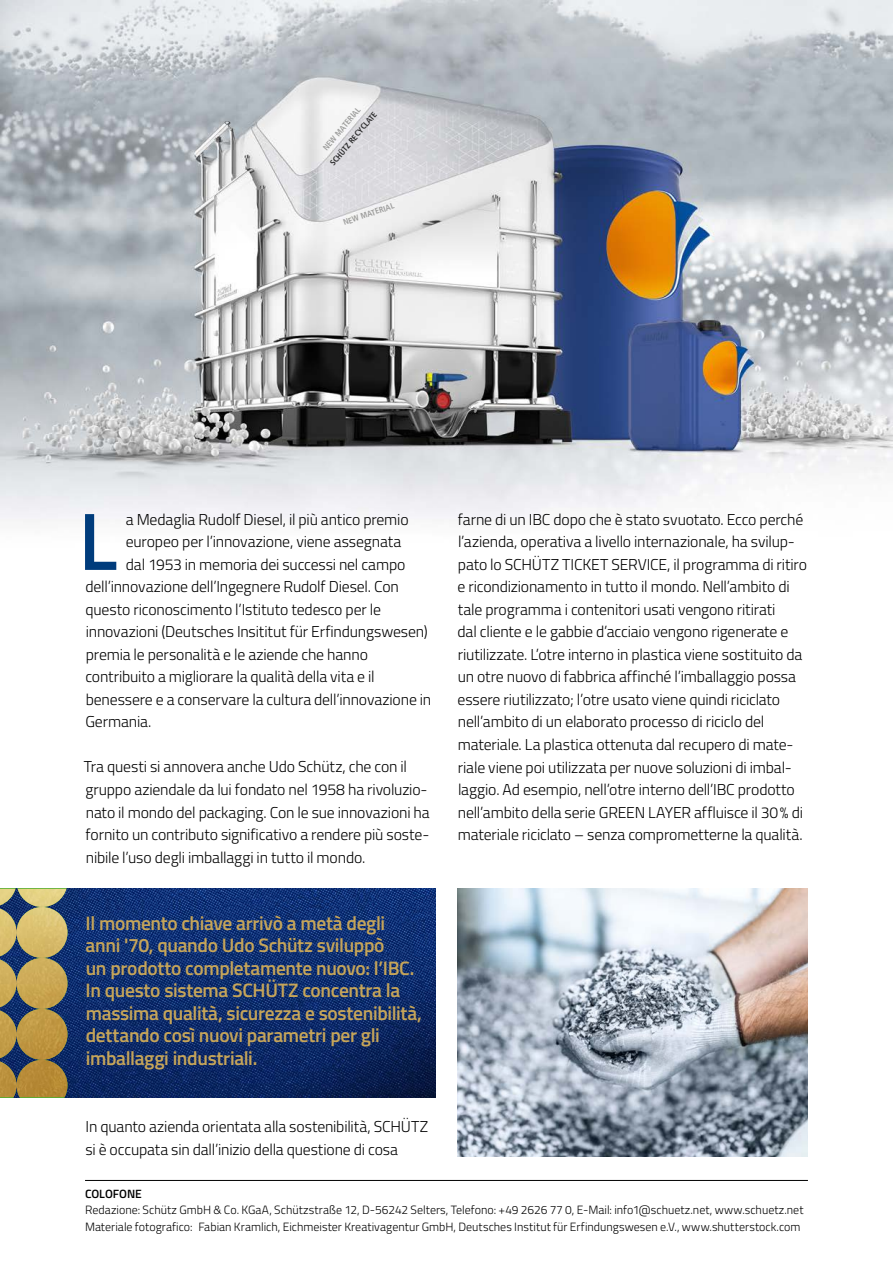
<style>
.page{position:relative;width:893px;height:1263px;background:#fff}
.page>*{position:absolute;margin:0;border:0;box-sizing:border-box;transform-origin:0 0}
.t1{font:600 81.45px "Cairo";color:#003c7c}
.t2{font:600 19.5px/22.5px "Cairo";letter-spacing:-.02em;color:#c6a559}
.t3{font:300 15.75px/22.5px "Cairo";letter-spacing:-.01em;color:#000}
.t4{font:300 12px/16.5px "Cairo";color:#000}
.t5{font:600 12px "Cairo";color:#000}
.t6{font:700 condensed 8.25px "Frutiger LT Pro";color:#878786}
.t7{font:700 condensed 8.25px "Frutiger LT Pro";color:#000}
</style>
<div class="page">
<img style="left:0;top:0;width:893px;height:522px">
<img style="left:68px;top:889px;width:368px;height:208px">
<img style="left:0;top:889px;width:68px;height:208px">
<hr style="left:85px;top:1180px;width:723px;height:1px;background:#000">
<img style="left:457px;top:889px;width:351px;height:268px">
<p class="t6" style="left:321px;top:146px;width:55px;rotate:-50deg">NEW MATERIAL</p>
<p class="t7" style="left:328px;top:161px;width:69px;rotate:-50deg">SCHÜTZ RECYCLATE</p>
<p class="t6" style="left:342px;top:218px;width:55px;rotate:-19deg">NEW MATERIAL</p>
<h1 class="t1" style="left:79px;top:480px;width:40px">L</h1>
<p class="t3" style="left:126px;top:508px;width:284px">a Medaglia Rudolf Diesel, il più antico premio</p>
<p class="t3" style="left:126px;top:531px;width:277px">europeo per l’innovazione, viene assegnata</p>
<p class="t3" style="left:126px;top:553px;width:281px">dal 1953 in memoria dei successi nel campo</p>
<p class="t3" style="left:85px;top:576px;width:315px">dell’innovazione dell’Ingegnere Rudolf Diesel. Con</p>
<p class="t3" style="left:85px;top:598px;width:297px">questo riconoscimento l’Istituto tedesco per le</p>
<p class="t3" style="left:86px;top:621px;width:343px">innovazioni (Deutsches Insititut für Erfindungswesen)</p>
<p class="t3" style="left:86px;top:643px;width:284px">premia le personalità e le aziende che hanno</p>
<p class="t3" style="left:85px;top:666px;width:291px">contribuito a migliorare la qualità della vita e il</p>
<p class="t3" style="left:86px;top:688px;width:347px">benessere e a conservare la cultura dell’innovazione in</p>
<p class="t3" style="left:85px;top:711px;width:67px">Germania.</p>
<p class="t3" style="left:84px;top:756px;width:347px">Tra questi si annovera anche Udo Schütz, che con il gruppo aziendale da lui fondato nel 1958 ha rivoluzio&shy;nato il mondo del packaging. Con le sue innovazioni ha fornito un contributo significativo a rendere più soste&shy;nibile l’uso degli imballaggi in tutto il mondo.</p>
<p class="t2" style="left:86px;top:912px;width:338px">Il momento chiave arrivò a metà degli anni '70, quando Udo Schütz sviluppò<br>un prodotto completamente nuovo: l’IBC.<br>In questo sistema SCHÜTZ concentra la massima qualità, sicurezza e sostenibilità, dettando così nuovi parametri per gli imballaggi industriali.</p>
<p class="t3" style="left:85px;top:1116px;width:344px">In quanto azienda orientata alla sostenibilità, SCHÜTZ si è occupata sin dall’inizio della questione di cosa</p>
<p class="t3" style="left:458px;top:508px;width:351px">farne di un IBC dopo che è stato svuotato. Ecco perché l’azienda, operativa a livello internazionale, ha svilup&shy;pato lo SCHÜTZ TICKET SERVICE, il programma di ritiro e ricondizionamento in tutto il mondo. Nell’ambito di tale programma i contenitori usati vengono ritirati<br>dal cliente e le gabbie d’acciaio vengono rigenerate e riutilizzate. L’otre interno in plastica viene sostituito da un otre nuovo di fabbrica affinché l’imballaggio possa essere riutilizzato; l’otre usato viene quindi riciclato nell’ambito di un elaborato processo di riciclo del materiale. La plastica ottenuta dal recupero di mate&shy;riale viene poi utilizzata per nuove soluzioni di imbal&shy;laggio. Ad esempio, nell’otre interno dell’IBC prodotto nell’ambito della serie GREEN LAYER affluisce il 30% di materiale riciclato – senza comprometterne la qualità.</p>
<p class="t5" style="left:85px;top:1184px;width:58px">COLOFONE</p>
<p class="t4" style="left:85px;top:1202px;width:720px">Redazione: Schütz GmbH &amp; Co. KGaA, Schützstraße 12, D-56242 Selters, Telefono: +49 2626 77 0, E-Mail: info1@schuetz.net, www.schuetz.net<br>Materiale fotografico: Fabian Kramlich, Eichmeister Kreativagentur GmbH, Deutsches Institut für Erfindungswesen e.V., www.shutterstock.com</p>
</div>
